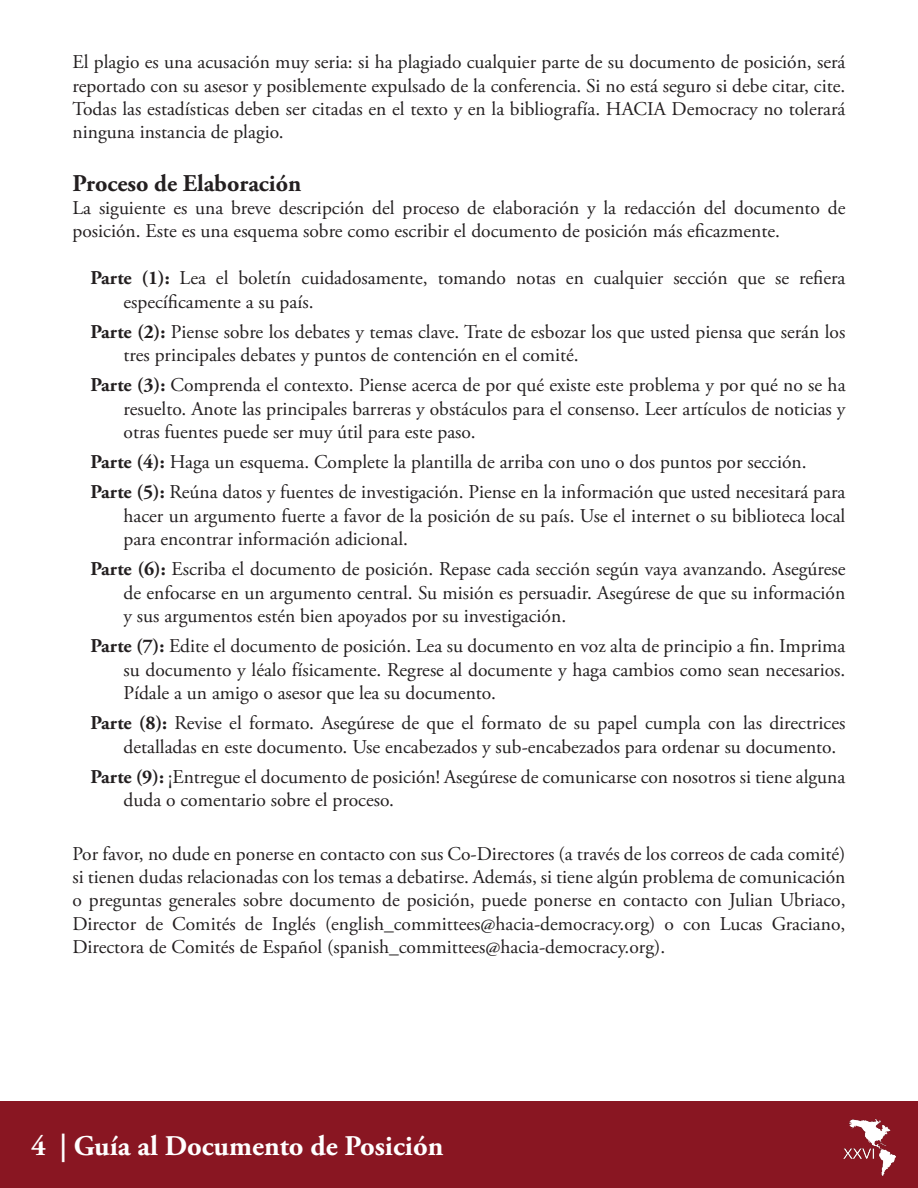
<style>
.page{position:relative;width:918px;height:1188px;background:#fff}
.page>*{position:absolute;margin:0;border:0;box-sizing:border-box;transform-origin:0 0}
.t1{font:700 28.5px "Adobe Garamond Pro";color:#fff}
.Titles{font:700 24px "Adobe Garamond Pro";color:#231f20}
.Paragraph_Style_1{font:19.5px/23.4px "Adobe Garamond Pro";color:#231f20;text-align:justify}
.s1{font-weight:700}
</style>
<div class="page">
<div style="left:0;top:1102px;width:918px;height:86px;background:#891622"></div>
<img style="left:843px;top:1119px;width:53px;height:57px">
<p class="Paragraph_Style_1" style="left:73px;top:51px;width:775px">El plagio es una acusación muy seria: si ha plagiado cualquier parte de su documento de posición, será reportado con su asesor y posiblemente expulsado de la conferencia. Si no está seguro si debe citar, cite.<br>Todas las estadísticas deben ser citadas en el texto y en la bibliografía. HACIA Democracy no tolerará ninguna instancia de plagio.</p>
<p class="Titles" style="left:73px;top:169px;width:230px">Proceso de Elaboración</p>
<p class="Paragraph_Style_1" style="left:73px;top:197px;width:774px">La siguiente es una breve descripción del proceso de elaboración y la redacción del documento de posición. Este es una esquema sobre como escribir el documento de posición más eficazmente.</p>
<p class="Paragraph_Style_1" style="left:124px;top:267px;width:723px;text-indent:-33px"><span class="s1">Parte (1):</span> Lea el boletín cuidadosamente, tomando notas en cualquier sección que se refiera específicamente a su país.</p>
<p class="Paragraph_Style_1" style="left:124px;top:320px;width:723px;text-indent:-33px"><span class="s1">Parte (2):</span> Piense sobre los debates y temas clave. Trate de esbozar los que usted piensa que serán los tres principales debates y puntos de contención en el comité.</p>
<p class="Paragraph_Style_1" style="left:124px;top:374px;width:724px;text-indent:-33px"><span class="s1">Parte (3):</span> Comprenda el contexto. Piense acerca de por qué existe este problema y por qué no se ha resuelto. Anote las principales barreras y obstáculos para el consenso. Leer artículos de noticias y otras fuentes puede ser muy útil para este paso.</p>
<p class="Paragraph_Style_1" style="left:91px;top:451px;width:718px"><span class="s1">Parte (4):</span> Haga un esquema. Complete la plantilla de arriba con uno o dos puntos por sección.</p>
<p class="Paragraph_Style_1" style="left:124px;top:481px;width:723px;text-indent:-33px"><span class="s1">Parte (5):</span> Reúna datos y fuentes de investigación. Piense en la información que usted necesitará para hacer un argumento fuerte a favor de la posición de su país. Use el internet o su biblioteca local para encontrar información adicional.</p>
<p class="Paragraph_Style_1" style="left:124px;top:558px;width:723px;text-indent:-33px"><span class="s1">Parte (6):</span> Escriba el documento de posición. Repase cada sección según vaya avanzando. Asegúrese de enfocarse en un argumento central. Su misión es persuadir. Asegúrese de que su información y sus argumentos estén bien apoyados por su investigación.</p>
<p class="Paragraph_Style_1" style="left:124px;top:635px;width:723px;text-indent:-33px"><span class="s1">Parte (7):</span> Edite el documento de posición. Lea su documento en voz alta de principio a fin. Imprima su documento y léalo físicamente. Regrese al documente y haga cambios como sean necesarios.<br>Pídale a un amigo o asesor que lea su documento.</p>
<p class="Paragraph_Style_1" style="left:124px;top:712px;width:723px;text-indent:-33px"><span class="s1">Parte (8):</span> Revise el formato. Asegúrese de que el formato de su papel cumpla con las directrices detalladas en este documento. Use encabezados y sub-encabezados para ordenar su documento.</p>
<p class="Paragraph_Style_1" style="left:124px;top:766px;width:723px;text-indent:-33px"><span class="s1">Parte (9):</span> ¡Entregue el documento de posición! Asegúrese de comunicarse con nosotros si tiene alguna duda o comentario sobre el proceso.</p>
<p class="Paragraph_Style_1" style="left:73px;top:842px;width:775px">Por favor, no dude en ponerse en contacto con sus Co-Directores (a través de los correos de cada comité) si tienen dudas relacionadas con los temas a debatirse. Además, si tiene algún problema de comunicación o preguntas generales sobre documento de posición, puede ponerse en contacto con Julian Ubriaco, Director de Comités de Inglés (english_committees@hacia-democracy.org) o con Lucas Graciano, Directora de Comités de Español (spanish_committees@hacia-democracy.org).</p>
<h1 class="t1" style="left:31px;top:1129px;width:414px">4 | Guía al Documento de Posición</h1>
</div>
